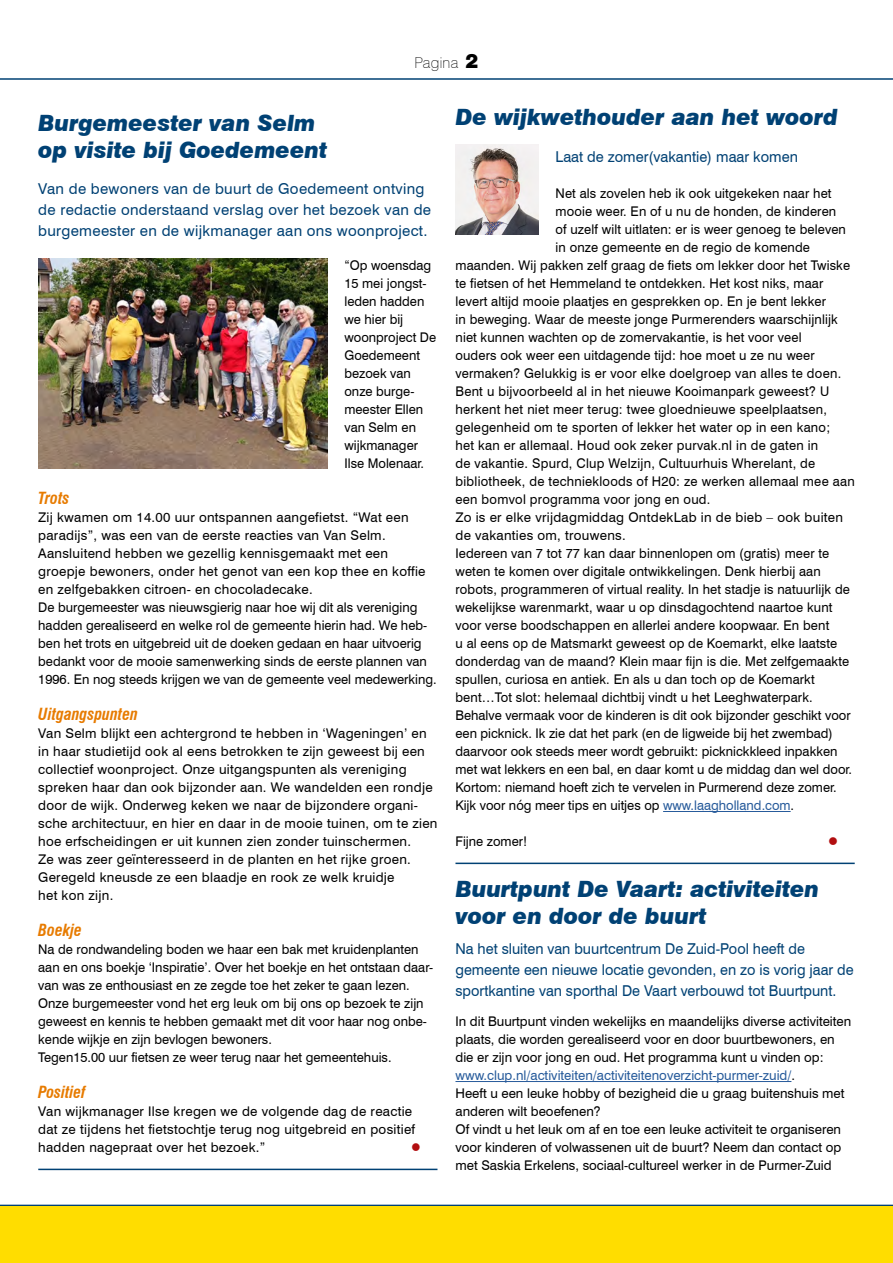
<style>
.page{position:relative;width:893px;height:1263px;background:#fff}
.page>*{position:absolute;margin:0;border:0;box-sizing:border-box;transform-origin:0 0}
.H1__Kop{font:italic 900 22.5px/27px "Swiss 721 BT";color:#004174}
.H2__Subkop{font:italic 700 condensed 16.35px "Swiss 721 BT";color:#e77b00}
.H__Introtekst{font:15px/21px "Swiss 721 BT";color:#004174;scale:.96 1}
.H__Introtekst-2{font:15px/21px "Swiss 721 BT";letter-spacing:.02em;color:#004174}
.H__Introtekst-3{font:15px "Swiss 721 BT";color:#004174}
.t1{font:100 15px "Swiss 721 BT";letter-spacing:.02em;color:#000}
.P__Tekst_plat{font:13.35px/18px "Swiss 721 BT";letter-spacing:.01em;color:#000}
.P__Tekst_plat-2{font:13.35px "Wingdings";color:#b20e10}
.s1{font-family:"Swiss 721 BT Black No 2";font-weight:400;font-size:18px}
.s2{color:#275b9b}
</style>
<div class="page">
<hr style="left:0;top:78px;width:893px;height:2px;background:#004174">
<hr style="left:0;top:1205px;width:893px;height:1px;background:#004174">
<div style="left:0;top:1206px;width:893px;height:57px;background:#fd0"></div>
<hr style="left:38px;top:1169px;width:399px;height:1px;background:#004174">
<hr style="left:663px;top:811px;width:128px;height:1px;background:#275b9b">
<hr style="left:455px;top:863px;width:400px;height:1px;background:#004174">
<hr style="left:455px;top:1081px;width:336px;height:1px;background:#275b9b">
<img style="left:455px;top:144px;width:84px;height:90px">
<img style="left:38px;top:259px;width:289px;height:209px">
<p class="t1" style="left:414px;top:53px;width:66px">Pagina <span class="s1">2</span></p>
<h1 class="H1__Kop" style="left:38px;top:109px;width:279px">Burgemeester van Selm</h1>
<h1 class="H1__Kop" style="left:38px;top:136px;width:290px">op visite bij Goedemeent</h1>
<p class="H__Introtekst-2" style="left:38px;top:178px;width:394px">Van de bewoners van de buurt de Goedemeent ontving de redactie onderstaand verslag over het bezoek van de burgemeester en de wijkmanager aan ons woonproject.</p>
<p class="P__Tekst_plat" style="left:344px;top:256px;width:93px">“Op woensdag<br>15 mei jongst&shy;leden hadden we hier bij woonproject De<br>Goedemeent bezoek van onze burge&shy;meester Ellen van Selm en wijkmanager<br>Ilse Molenaar.</p>
<h2 class="H2__Subkop" style="left:38px;top:488px;width:33px">Trots</h2>
<p class="P__Tekst_plat" style="left:38px;top:508px;width:389px">Zij kwamen om 14.00 uur ontspannen aangefietst. “Wat een paradijs”, was een van de eerste reacties van Van Selm.<br>Aansluitend hebben we gezellig kennisgemaakt met een groepje bewoners, onder het genot van een kop thee en koffie en zelfgebakken citroen- en chocoladecake.</p>
<p class="P__Tekst_plat" style="left:38px;top:598px;width:400px">De burgemeester was nieuwsgierig naar hoe wij dit als vereniging hadden gerealiseerd en welke rol de gemeente hierin had. We heb&shy;ben het trots en uitgebreid uit de doeken gedaan en haar uitvoerig bedankt voor de mooie samenwerking sinds de eerste plannen van 1996. En nog steeds krijgen we van de gemeente veel medewerking.</p>
<h2 class="H2__Subkop" style="left:38px;top:704px;width:101px">Uitgangspunten</h2>
<p class="P__Tekst_plat" style="left:38px;top:724px;width:401px">Van Selm blijkt een achtergrond te hebben in ‘Wageningen’ en in haar studietijd ook al eens betrokken te zijn geweest bij een collectief woonproject. Onze uitgangspunten als vereniging spreken haar dan ook bijzonder aan. We wandelden een rondje door de wijk. Onderweg keken we naar de bijzondere organi&shy;sche architectuur, en hier en daar in de mooie tuinen, om te zien hoe erfscheidingen er uit kunnen zien zonder tuinschermen.<br>Ze was zeer geïnteresseerd in de planten en het rijke groen.</p>
<p class="P__Tekst_plat" style="left:38px;top:868px;width:358px">Geregeld kneusde ze een blaadje en rook ze welk kruidje het kon zijn.</p>
<h2 class="H2__Subkop" style="left:38px;top:920px;width:45px">Boekje</h2>
<p class="P__Tekst_plat" style="left:38px;top:940px;width:396px">Na de rondwandeling boden we haar een bak met kruidenplanten aan en ons boekje ‘Inspiratie’. Over het boekje en het ontstaan daar&shy;van was ze enthousiast en ze zegde toe het zeker te gaan lezen.</p>
<p class="P__Tekst_plat" style="left:38px;top:994px;width:390px">Onze burgemeester vond het erg leuk om bij ons op bezoek te zijn geweest en kennis te hebben gemaakt met dit voor haar nog onbe&shy;kende wijkje en zijn bevlogen bewoners.</p>
<p class="P__Tekst_plat" style="left:38px;top:1048px;width:355px">Tegen15.00 uur fietsen ze weer terug naar het gemeentehuis.</p>
<h2 class="H2__Subkop" style="left:38px;top:1082px;width:49px">Positief</h2>
<p class="P__Tekst_plat" style="left:38px;top:1102px;width:378px">Van wijkmanager Ilse kregen we de volgende dag de reactie dat ze tijdens het fietstochtje terug nog uitgebreid en positief hadden nagepraat over het bezoek.”</p>
<p class="P__Tekst_plat-2" style="left:411px;top:1140px;width:11px">●</p>
<h1 class="H1__Kop" style="left:455px;top:103px;width:384px">De wijkwethouder aan het woord</h1>
<p class="H__Introtekst-3" style="left:556px;top:148px;width:244px">Laat de zomer(vakantie) maar komen</p>
<p class="P__Tekst_plat" style="left:556px;top:184px;width:277px">Net als zovelen heb ik ook uitgekeken naar het</p>
<p class="P__Tekst_plat" style="left:556px;top:202px;width:282px">mooie weer. En of u nu de honden, de kinderen</p>
<p class="P__Tekst_plat" style="left:556px;top:220px;width:292px">of uzelf wilt uitlaten: er is weer genoeg te beleven</p>
<p class="P__Tekst_plat" style="left:556px;top:238px;width:256px">in onze gemeente en de regio de komende</p>
<p class="P__Tekst_plat" style="left:455px;top:256px;width:396px">maanden. Wij pakken zelf graag de fiets om lekker door het Twiske</p>
<p class="P__Tekst_plat" style="left:455px;top:274px;width:369px">te fietsen of het Hemmeland te ontdekken. Het kost niks, maar</p>
<p class="P__Tekst_plat" style="left:455px;top:292px;width:372px">levert altijd mooie plaatjes en gesprekken op. En je bent lekker</p>
<p class="P__Tekst_plat" style="left:455px;top:310px;width:384px">in beweging. Waar de meeste jonge Purmerenders waarschijnlijk</p>
<p class="P__Tekst_plat" style="left:455px;top:328px;width:348px">niet kunnen wachten op de zomervakantie, is het voor veel</p>
<p class="P__Tekst_plat" style="left:455px;top:346px;width:361px">ouders ook weer een uitdagende tijd: hoe moet u ze nu weer</p>
<p class="P__Tekst_plat" style="left:455px;top:364px;width:387px">vermaken? Gelukkig is er voor elke doelgroep van alles te doen.</p>
<p class="P__Tekst_plat" style="left:455px;top:382px;width:375px">Bent u bijvoorbeeld al in het nieuwe Kooimanpark geweest? U</p>
<p class="P__Tekst_plat" style="left:455px;top:400px;width:373px">herkent het niet meer terug: twee gloednieuwe speelplaatsen,</p>
<p class="P__Tekst_plat" style="left:455px;top:418px;width:376px">gelegenheid om te sporten of lekker het water op in een kano;</p>
<p class="P__Tekst_plat" style="left:455px;top:436px;width:364px">het kan er allemaal. Houd ook zeker purvak.nl in de gaten in</p>
<p class="P__Tekst_plat" style="left:455px;top:454px;width:361px">de vakantie. Spurd, Clup Welzijn, Cultuurhuis Wherelant, de</p>
<p class="P__Tekst_plat" style="left:455px;top:472px;width:401px">bibliotheek, de techniekloods of H20: ze werken allemaal mee aan</p>
<p class="P__Tekst_plat" style="left:455px;top:490px;width:256px">een bomvol programma voor jong en oud.</p>
<p class="P__Tekst_plat" style="left:455px;top:508px;width:389px">Zo is er elke vrijdagmiddag OntdekLab in de bieb – ook buiten de vakanties om, trouwens.</p>
<p class="P__Tekst_plat" style="left:455px;top:544px;width:396px">Iedereen van 7 tot 77 kan daar binnenlopen om (gratis) meer te weten te komen over digitale ontwikkelingen. Denk hierbij aan robots, programmeren of virtual reality. In het stadje is natuurlijk de wekelijkse warenmarkt, waar u op dinsdagochtend naartoe kunt voor verse boodschappen en allerlei andere koopwaar. En bent<br>u al eens op de Matsmarkt geweest op de Koemarkt, elke laatste donderdag van de maand? Klein maar fijn is die. Met zelfgemaakte spullen, curiosa en antiek. En als u dan toch op de Koemarkt bent…Tot slot: helemaal dichtbij vindt u het Leeghwaterpark.</p>
<p class="P__Tekst_plat" style="left:455px;top:706px;width:398px">Behalve vermaak voor de kinderen is dit ook bijzonder geschikt voor een picknick. Ik zie dat het park (en de ligweide bij het zwembad) daarvoor ook steeds meer wordt gebruikt: picknickkleed inpakken met wat lekkers en een bal, en daar komt u de middag dan wel door.<br>Kortom: niemand hoeft zich te vervelen in Purmerend deze zomer.<br>Kijk voor nóg meer tips en uitjes op <span class="s2">www.laagholland.com</span>.</p>
<p class="P__Tekst_plat" style="left:455px;top:832px;width:73px">Fijne zomer!</p>
<p class="P__Tekst_plat-2" style="left:828px;top:834px;width:11px">●</p>
<h1 class="H1__Kop" style="left:455px;top:875px;width:365px">Buurtpunt De Vaart: activiteiten voor en door de buurt</h1>
<p class="H__Introtekst" style="left:455px;top:938px;width:416px">Na het sluiten van buurtcentrum De Zuid-Pool heeft de gemeente een nieuwe locatie gevonden, en zo is vorig jaar de sportkantine van sporthal De Vaart verbouwd tot Buurtpunt.</p>
<p class="P__Tekst_plat" style="left:455px;top:1012px;width:397px">In dit Buurtpunt vinden wekelijks en maandelijks diverse activiteiten plaats, die worden gerealiseerd voor en door buurtbewoners, en die er zijn voor jong en oud. Het programma kunt u vinden op: <span class="s2">www.clup.nl/activiteiten/activiteitenoverzicht-purmer-zuid/</span>.</p>
<p class="P__Tekst_plat" style="left:455px;top:1084px;width:391px">Heeft u een leuke hobby of bezigheid die u graag buitenshuis met anderen wilt beoefenen?</p>
<p class="P__Tekst_plat" style="left:455px;top:1120px;width:387px;text-align:justify">Of vindt u het leuk om af en toe een leuke activiteit te organiseren voor kinderen of volwassenen uit de buurt? Neem dan contact op met Saskia Erkelens, sociaal-cultureel werker in de Purmer-Zuid</p>
</div>
